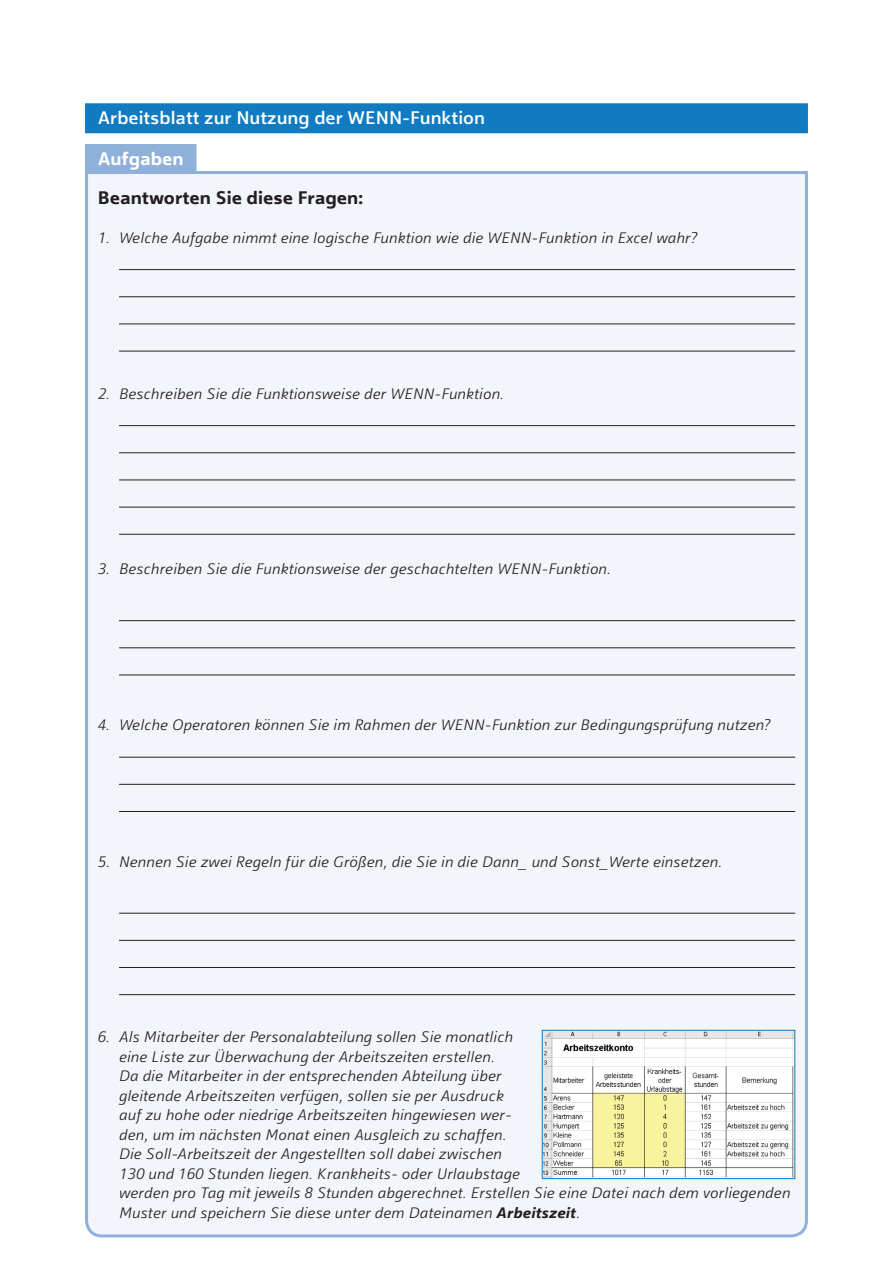
<style>
.page{position:relative;width:893px;height:1263px;background:#fff}
.page>*{position:absolute;margin:0;border:0;box-sizing:border-box;transform-origin:0 0}
.t1{font:600 18px "bs Friedrich Sans 1";color:#fff}
.t2{font:700 18px "bs Friedrich Sans 1";color:#231f20}
.t3{font:700 18px "bs Friedrich Sans 1";color:#fff}
.t4{font:italic 300 15px/19.5px "bs Friedrich Sans 1";color:#231f20}
.s1{font-weight:700}
</style>
<div class="page">
<div style="left:85px;top:169px;width:723px;height:1069px;background:#f2f5fa"></div>
<div style="left:85px;top:103px;width:723px;height:30px;background:#107bc1"></div>
<div style="left:85px;top:144px;width:111px;height:30px;background:#8fb0db"></div>
<hr style="left:119px;top:269px;width:676px;height:1px;background:#231f20">
<hr style="left:119px;top:296px;width:676px;height:1px;background:#231f20">
<hr style="left:119px;top:324px;width:676px;height:1px;background:#231f20">
<hr style="left:119px;top:351px;width:676px;height:1px;background:#231f20">
<hr style="left:119px;top:425px;width:676px;height:1px;background:#231f20">
<hr style="left:119px;top:452px;width:676px;height:1px;background:#231f20">
<hr style="left:119px;top:480px;width:676px;height:1px;background:#231f20">
<hr style="left:119px;top:507px;width:676px;height:1px;background:#231f20">
<hr style="left:119px;top:534px;width:676px;height:1px;background:#231f20">
<hr style="left:119px;top:620px;width:676px;height:1px;background:#231f20">
<hr style="left:119px;top:647px;width:676px;height:1px;background:#231f20">
<hr style="left:119px;top:675px;width:676px;height:1px;background:#231f20">
<hr style="left:119px;top:757px;width:676px;height:1px;background:#231f20">
<hr style="left:119px;top:784px;width:676px;height:1px;background:#231f20">
<hr style="left:119px;top:811px;width:676px;height:1px;background:#231f20">
<hr style="left:119px;top:913px;width:676px;height:1px;background:#231f20">
<hr style="left:119px;top:940px;width:676px;height:1px;background:#231f20">
<hr style="left:119px;top:967px;width:676px;height:1px;background:#231f20">
<hr style="left:119px;top:994px;width:676px;height:1px;background:#231f20">
<img style="left:544px;top:1032px;width:249px;height:145px">
<div style="left:542px;top:1030px;width:253px;height:149px;border:1px solid #107bc1"></div>
<p class="t1" style="left:98px;top:111px;width:389px">Arbeitsblatt zur Nutzung der WENN‐Funktion</p>
<p class="t3" style="left:98px;top:151px;width:87px">Aufgaben</p>
<p class="t2" style="left:98px;top:190px;width:267px">Beantworten Sie diese Fragen:</p>
<p class="t4" style="left:98px;top:229px;width:601px">1. Welche Aufgabe nimmt eine logische Funktion wie die WENN-Funktion in Excel wahr?</p>
<p class="t4" style="left:98px;top:385px;width:408px">2. Beschreiben Sie die Funktionsweise der WENN-Funktion.</p>
<p class="t4" style="left:98px;top:561px;width:515px">3. Beschreiben Sie die Funktionsweise der geschachtelten WENN-Funktion.</p>
<p class="t4" style="left:98px;top:717px;width:674px">4. Welche Operatoren können Sie im Rahmen der WENN-Funktion zur Bedingungsprüfung nutzen?</p>
<p class="t4" style="left:98px;top:853px;width:626px">5. Nennen Sie zwei Regeln für die Größen, die Sie in die Dann_ und Sonst_Werte einsetzen.</p>
<p class="t4" style="left:119px;top:1029px;width:673px;text-indent:-21px">6. Als Mitarbeiter der Personalabteilung sollen Sie monatlich<br>eine Liste zur Überwachung der Arbeitszeiten erstellen.<br>Da die Mitarbeiter in der entsprechenden Abteilung über<br>gleitende Arbeitszeiten verfügen, sollen sie per Ausdruck<br>auf zu hohe oder niedrige Arbeitszeiten hingewiesen wer-<br>den, um im nächsten Monat einen Ausgleich zu schaffen.<br>Die Soll-Arbeitszeit der Angestellten soll dabei zwischen<br>130 und 160 Stunden liegen. Krankheits- oder Urlaubstage<br>werden pro Tag mit jeweils 8 Stunden abgerechnet. Erstellen Sie eine Datei nach dem vorliegenden Muster und speichern Sie diese unter dem Dateinamen <span class="s1">Arbeitszeit</span>.</p>
</div>
